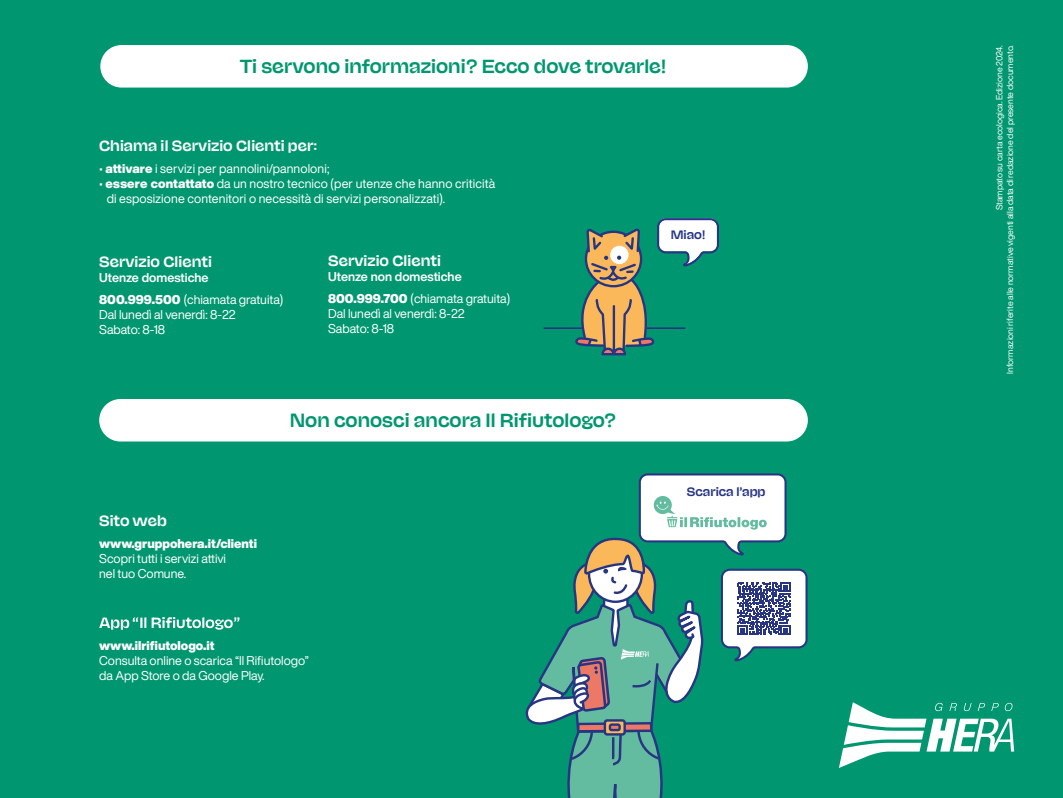
<style>
.page{position:relative;width:1063px;height:798px;background:#fff}
.page>*{position:absolute;margin:0;border:0;box-sizing:border-box;transform-origin:0 0}
.t1{font:500 17.5px "Na N Jaune Midi";color:#009770}
.t2{font:500 13.75px "Na N Jaune Midi";color:#fff}
.t3{font:12.5px/15px "Helvetica Now Display";color:#fff}
.t4{font:700 12.5px/22.1px "Helvetica Now Display";color:#fff}
.t5{font:12.5px "Helvetica Now Display";color:#fff}
.t6{font:500 11.25px "Na N Jaune Midi";color:#283583}
.t7{font:8.75px/10.5px "Helvetica Now Display";color:#fff;text-align:right}
.s1{font-style:inherit}
.s2{font-weight:700}
.s3{font-weight:400}
</style>
<div class="page">
<div style="left:0;top:0;width:1063px;height:797px;background:#009770"></div>
<svg style="left:839px;top:702px;width:175px;height:65px"></svg>
<svg style="left:99px;top:617px;width:140px;height:12px"></svg>
<div style="left:100px;top:45px;width:708px;height:42px;background:#fff;border-radius:21px"></div>
<div style="left:99px;top:399px;width:709px;height:42px;background:#fff;border-radius:21px"></div>
<hr style="left:544px;top:327px;width:141px;height:2px;background:#283583">
<svg style="left:571px;top:218px;width:148px;height:138px"></svg>
<svg style="left:525px;top:473px;width:283px;height:324px"></svg>
<h1 class="t1" style="left:240px;top:53px;width:428px">Ti servono informazioni? Ecco dove trovarle!</h1>
<p class="t2" style="left:99px;top:135px;width:219px">Chiama il Servizio Clienti per:</p>
<p class="t3" style="left:99px;top:161px;width:232px">• <span class="s1">attivare</span> i servizi per pannolini/pannoloni;</p>
<p class="t3" style="left:107px;top:176px;width:390px;text-indent:-7px">• <span class="s1">essere contattato</span> da un nostro tecnico (per utenze che hanno criticità di esposizione contenitori o necessità di servizi personalizzati).</p>
<p class="t2" style="left:99px;top:251px;width:114px">Servizio Clienti</p>
<p class="t3" style="left:99px;top:266px;width:186px;line-height:22.1px"><span class="s2">Utenze domestiche<br></span><span class="s1">800.999.500</span> (chiamata gratuita)</p>
<p class="t3" style="left:99px;top:307px;width:138px">Dal lunedì al venerdì: 8-22<br>Sabato: 8-18</p>
<p class="t2" style="left:328px;top:250px;width:114px">Servizio Clienti</p>
<p class="t4" style="left:328px;top:265px;width:183px">Utenze non domestiche<br><span class="s3">800.999.700</span> <span class="s3">(chiamata gratuita)</span></p>
<p class="t3" style="left:328px;top:306px;width:138px">Dal lunedì al venerdì: 8-22<br>Sabato: 8-18</p>
<h1 class="t1" style="left:290px;top:407px;width:327px">Non conosci ancora Il Rifiutologo?</h1>
<p class="t2" style="left:99px;top:510px;width:69px">Sito web</p>
<p class="t5" style="left:99px;top:534px;width:159px">www.gruppohera.it/clienti</p>
<p class="t3" style="left:99px;top:550px;width:128px">Scopri tutti i servizi attivi nel tuo Comune.</p>
<p class="t5" style="left:99px;top:636px;width:117px">www.ilrifiutologo.it</p>
<p class="t3" style="left:99px;top:652px;width:211px">Consulta online o scarica “Il Rifiutologo” da App Store o da Google Play.</p>
<p class="t6" style="left:671px;top:226px;width:36px">Miao!</p>
<p class="t6" style="left:687px;top:482px;width:80px">Scarica l’app</p>
<p class="t7" style="left:994px;top:373px;width:330px;rotate:-90deg">Stampato su carta ecologica. Edizione 2024.<br>Informazioni riferite alle normative vigenti alla data di redazione del presente documento.</p>
</div>
